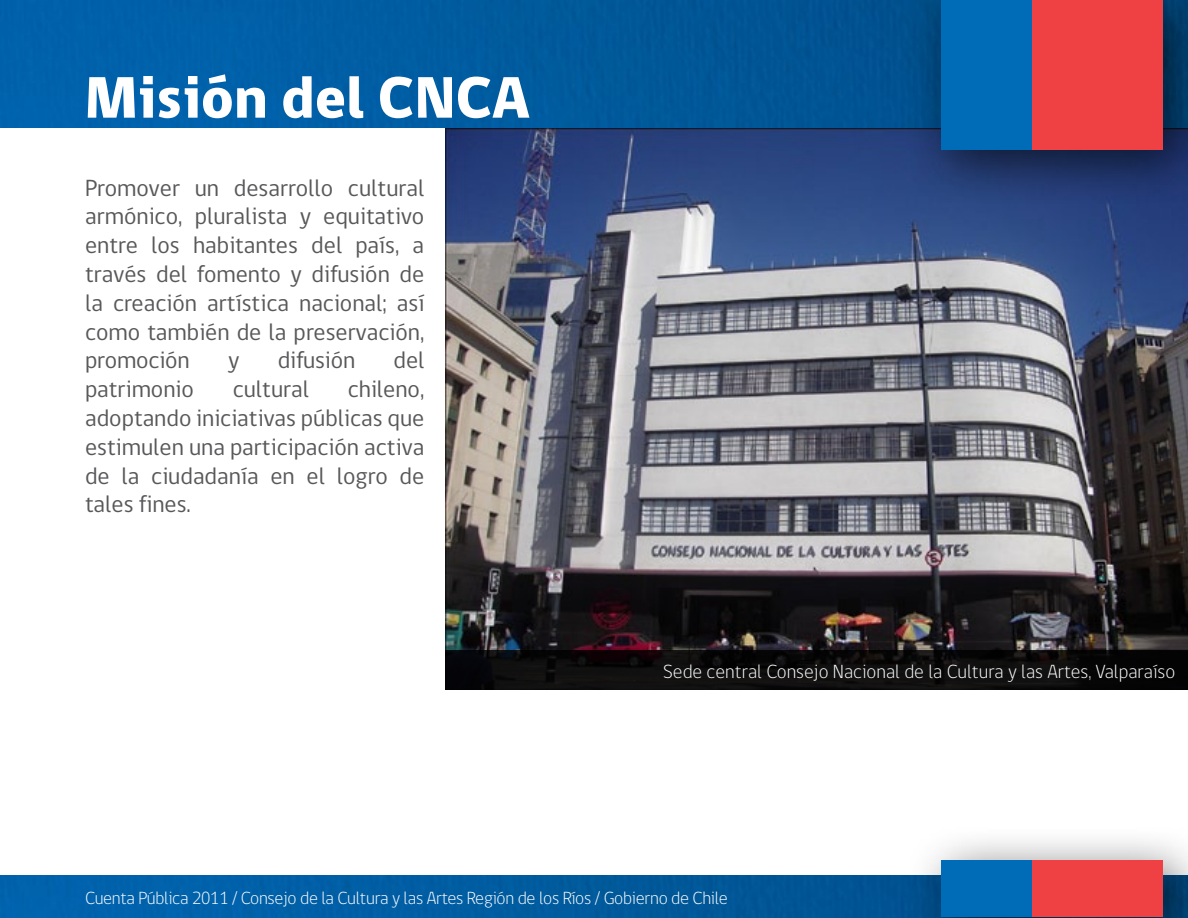
<style>
.page{position:relative;width:1188px;height:918px;background:#fff}
.page>*{position:absolute;margin:0;border:0;box-sizing:border-box;transform-origin:0 0}
.t1{font:800 60px "gob CL";color:#fff}
.t2{font:24px/28.8px "gob CL";color:#58585a;text-align:justify}
.t3{font:300 19.5px "gob CL";color:#fff}
.t4{font:300 18px "gob CL";letter-spacing:-.015em;color:#fff}
</style>
<div class="page">
<img style="left:446px;top:128px;width:742px;height:523px">
<div style="left:446px;top:651px;width:742px;height:39px;background:#0f0e0e"></div>
<img style="left:0;top:0;width:901px;height:128px">
<img style="left:0;top:875px;width:901px;height:43px">
<div style="left:901px;top:820px;width:287px;height:98px;background:#000;opacity:.6"></div>
<div style="left:941px;top:861px;width:91px;height:56px;background:#006cb7"></div>
<div style="left:1032px;top:861px;width:131px;height:56px;background:#ef4144"></div>
<div style="left:901px;top:0;width:287px;height:204px;background:#000;opacity:.6"></div>
<div style="left:941px;top:0;width:91px;height:150px;background:#006cb7"></div>
<div style="left:1032px;top:0;width:131px;height:150px;background:#ef4144"></div>
<h1 class="t1" style="left:85px;top:57px;width:446px">Misión del CNCA</h1>
<p class="t2" style="left:85px;top:174px;width:341px">Promover un desarrollo cultural armónico, pluralista y equitativo entre los habitantes del país, a través del fomento y difusión de la creación artística nacional; así como también de la preservación, promoción</p>
<p class="t2" style="left:228px;top:347px;width:13px">y</p>
<p class="t2" style="left:278px;top:347px;width:79px">difusión</p>
<p class="t2" style="left:394px;top:347px;width:32px">del</p>
<p class="t2" style="left:85px;top:375px;width:341px;text-indent:263px">chileno, adoptando iniciativas públicas que estimulen una participación activa de la ciudadanía en el logro de tales fines.</p>
<p class="t2" style="left:85px;top:375px;width:110px">patrimonio</p>
<p class="t2" style="left:233px;top:375px;width:78px">cultural</p>
<p class="t3" style="left:663px;top:658px;width:513px">Sede central Consejo Nacional de la Cultura y las Artes, Valparaíso</p>
<p class="t4" style="left:85px;top:885px;width:644px">Cuenta Pública 2011 / Consejo de la Cultura y las Artes Región de los Ríos / Gobierno de Chile</p>
</div>
